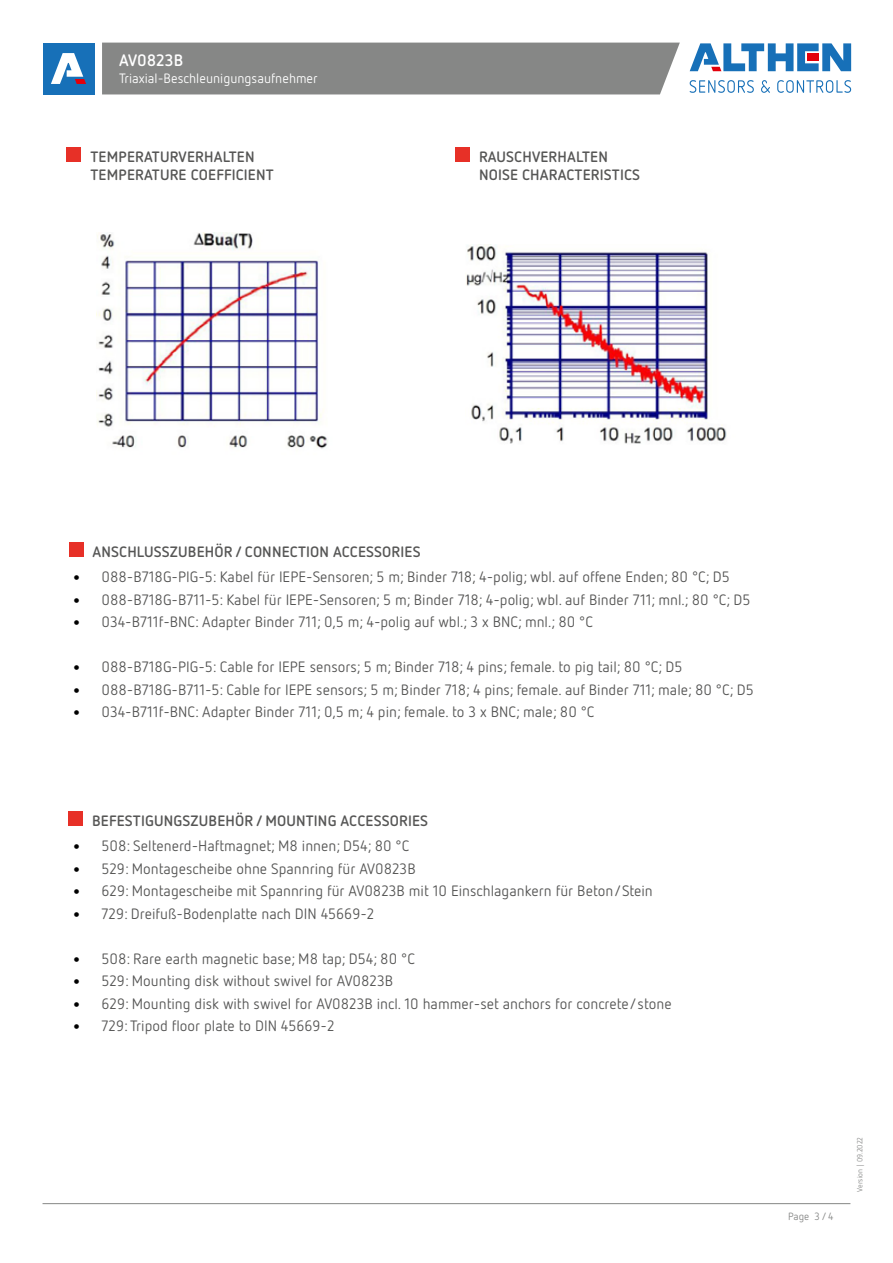
<style>
.page{position:relative;width:893px;height:1263px;background:#fff}
.page>*{position:absolute;margin:0;border:0;box-sizing:border-box;transform-origin:0 0}
.t1{font:700 16.5px "Netto OT";color:#fff}
.t2{font:15px "Netto OT";color:#565655}
.t3{font:700 15px/18px "Netto OT";letter-spacing:.01em;color:#565655}
.t4{font:13.5px "Netto OT";color:#fff}
.t5{font:10.5px "Netto OT";color:#868786}
.t6{font:7.5px "Netto OT";color:#868786}
.s1{font-size:27px;color:#000}
</style>
<div class="page">
<div style="left:102px;top:43px;width:578px;height:51px;background:#868786"></div>
<hr style="left:43px;top:1203px;width:807px;height:1px;background:#868786">
<div style="left:43px;top:43px;width:51px;height:51px;background:#1770b8"></div>
<svg style="left:51px;top:53px;width:35px;height:31px"></svg>
<svg style="left:690px;top:80px;width:64px;height:13px"></svg>
<svg style="left:761px;top:80px;width:9px;height:13px"></svg>
<svg style="left:777px;top:80px;width:74px;height:13px"></svg>
<svg style="left:690px;top:43px;width:161px;height:28px"></svg>
<div style="left:67px;top:147px;width:14px;height:15px;background:#e73027"></div>
<div style="left:455px;top:147px;width:15px;height:15px;background:#e73027"></div>
<img style="left:96px;top:233px;width:232px;height:216px">
<img style="left:466px;top:245px;width:261px;height:199px">
<div style="left:69px;top:542px;width:15px;height:15px;background:#e73027"></div>
<div style="left:68px;top:811px;width:15px;height:15px;background:#e73027"></div>
<p class="t1" style="left:119px;top:50px;width:66px">AV0823B</p>
<p class="t4" style="left:119px;top:70px;width:200px">Triaxial-Beschleunigungsaufnehmer</p>
<p class="t3" style="left:91px;top:147px;width:185px">TEMPERATURVERHALTEN<br>TEMPERATURE COEFFICIENT</p>
<p class="t3" style="left:479px;top:147px;width:163px">RAUSCHVERHALTEN<br>NOISE CHARACTERISTICS</p>
<p class="t3" style="left:93px;top:542px;width:330px">ANSCHLUSSZUBEHÖR / CONNECTION ACCESSORIES</p>
<p class="t2" style="left:70px;top:568px;width:662px"><span class="s1">•</span> 088-B718G-PIG-5: Kabel für IEPE-Sensoren; 5 m; Binder 718; 4-polig; wbl. auf offene Enden; 80 °C; D5</p>
<p class="t2" style="left:70px;top:590px;width:682px"><span class="s1">•</span> 088-B718G-B711-5: Kabel für IEPE-Sensoren; 5 m; Binder 718; 4-polig; wbl. auf Binder 711; mnl.; 80 °C; D5</p>
<p class="t2" style="left:70px;top:613px;width:525px"><span class="s1">•</span> 034-B711f-BNC: Adapter Binder 711; 0,5 m; 4-polig auf wbl.; 3 x BNC; mnl.; 80 °C</p>
<p class="t2" style="left:70px;top:658px;width:614px"><span class="s1">•</span> 088-B718G-PIG-5: Cable for IEPE sensors; 5 m; Binder 718; 4 pins; female. to pig tail; 80 °C; D5</p>
<p class="t2" style="left:70px;top:680px;width:686px"><span class="s1">•</span> 088-B718G-B711-5: Cable for IEPE sensors; 5 m; Binder 718; 4 pins; female. auf Binder 711; male; 80 °C; D5</p>
<p class="t2" style="left:70px;top:703px;width:527px"><span class="s1">•</span> 034-B711f-BNC: Adapter Binder 711; 0,5 m; 4 pin; female. to 3 x BNC; male; 80 °C</p>
<p class="t3" style="left:92px;top:811px;width:338px">BEFESTIGUNGSZUBEHÖR / MOUNTING ACCESSORIES</p>
<p class="t2" style="left:70px;top:837px;width:341px"><span class="s1">•</span> 508: Seltenerd-Haftmagnet; M8 innen; D54; 80 °C</p>
<p class="t2" style="left:70px;top:859px;width:348px"><span class="s1">•</span> 529: Montagescheibe ohne Spannring für AV0823B</p>
<p class="t2" style="left:70px;top:882px;width:585px"><span class="s1">•</span> 629: Montagescheibe mit Spannring für AV0823B mit 10 Einschlagankern für Beton/Stein</p>
<p class="t2" style="left:70px;top:904px;width:306px"><span class="s1">•</span> 729: Dreifuß-Bodenplatte nach DIN 45669-2</p>
<p class="t2" style="left:70px;top:949px;width:347px"><span class="s1">•</span> 508: Rare earth magnetic base; M8 tap; D54; 80 °C</p>
<p class="t2" style="left:70px;top:972px;width:325px"><span class="s1">•</span> 529: Mounting disk without swivel for AV0823B</p>
<p class="t2" style="left:70px;top:994px;width:604px"><span class="s1">•</span> 629: Mounting disk with swivel for AV0823B incl. 10 hammer-set anchors for concrete/stone</p>
<p class="t2" style="left:70px;top:1017px;width:266px"><span class="s1">•</span> 729: Tripod floor plate to DIN 45669-2</p>
<p class="t5" style="left:788px;top:1210px;width:47px">Page 3 / 4</p>
<p class="t6" style="left:855px;top:1191px;width:56px;rotate:-90deg">Version | 09.2022</p>
</div>
